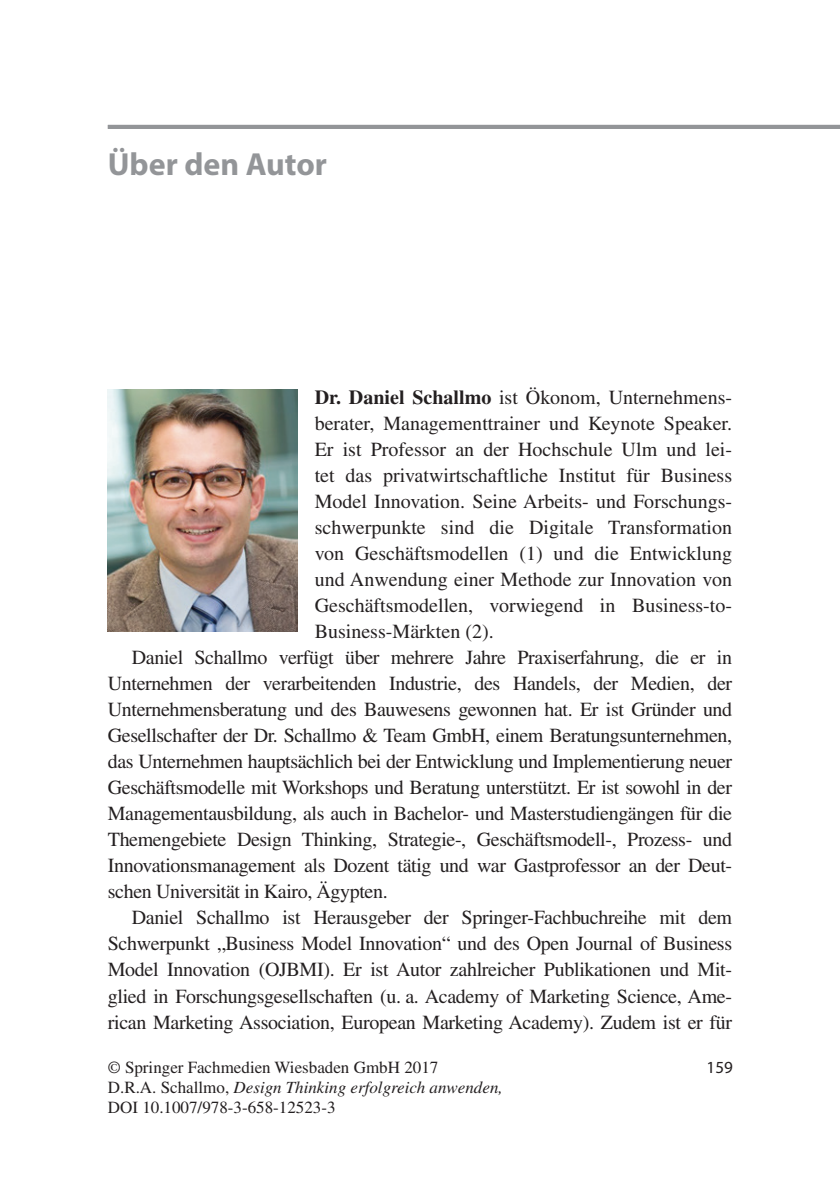
<style>
.page{position:relative;width:840px;height:1191px;background:#fff}
.page>*{position:absolute;margin:0;border:0;box-sizing:border-box;transform-origin:0 0}
.t1{font:700 32px "Myriad Pro";color:#939598}
.t2{font:20px "Times";letter-spacing:-.015em;color:#231f20}
.t3{font:17px/20px "Times";color:#231f20}
.t4{font:17px "Myriad Pro";color:#231f20}
.s1{font-weight:700}
.s2{font-style:italic}
</style>
<div class="page">
<hr style="left:108px;top:125px;width:731px;height:4px;background:#939598">
<img style="left:108px;top:389px;width:189px;height:243px">
<h1 class="t1" style="left:108px;top:143px;width:221px">Über den Autor</h1>
<p class="t2" style="left:314px;top:386px;width:419px"><span class="s1">Dr. Daniel Schallmo</span> ist Ökonom, Unternehmens-</p>
<p class="t2" style="left:314px;top:412px;width:419px">berater, Managementtrainer und Keynote Speaker.</p>
<p class="t2" style="left:314px;top:438px;width:419px">Er ist Professor an der Hochschule Ulm und lei-</p>
<p class="t2" style="left:314px;top:464px;width:419px">tet das privatwirtschaftliche Institut für Business</p>
<p class="t2" style="left:314px;top:490px;width:419px">Model Innovation. Seine Arbeits- und Forschungs-</p>
<p class="t2" style="left:314px;top:516px;width:419px">schwerpunkte sind die Digitale Transformation</p>
<p class="t2" style="left:314px;top:542px;width:419px">von Geschäftsmodellen (1) und die Entwicklung</p>
<p class="t2" style="left:314px;top:568px;width:419px">und Anwendung einer Methode zur Innovation von</p>
<p class="t2" style="left:314px;top:594px;width:419px">Geschäftsmodellen, vorwiegend in Business-to-</p>
<p class="t2" style="left:314px;top:620px;width:180px">Business-Märkten (2).</p>
<p class="t2" style="left:132px;top:646px;width:601px">Daniel Schallmo verfügt über mehrere Jahre Praxiserfahrung, die er in</p>
<p class="t2" style="left:108px;top:672px;width:625px">Unternehmen der verarbeitenden Industrie, des Handels, der Medien, der</p>
<p class="t2" style="left:108px;top:698px;width:625px">Unternehmensberatung und des Bauwesens gewonnen hat. Er ist Gründer und</p>
<p class="t2" style="left:108px;top:724px;width:625px">Gesellschafter der Dr. Schallmo &amp; Team GmbH, einem Beratungsunternehmen,</p>
<p class="t2" style="left:108px;top:750px;width:625px">das Unternehmen hauptsächlich bei der Entwicklung und Implementierung neuer</p>
<p class="t2" style="left:108px;top:776px;width:625px">Geschäftsmodelle mit Workshops und Beratung unterstützt. Er ist sowohl in der</p>
<p class="t2" style="left:108px;top:802px;width:625px">Managementausbildung, als auch in Bachelor- und Masterstudiengängen für die</p>
<p class="t2" style="left:108px;top:828px;width:625px">Themengebiete Design Thinking, Strategie-, Geschäftsmodell-, Prozess- und</p>
<p class="t2" style="left:108px;top:854px;width:625px">Innovationsmanagement als Dozent tätig und war Gastprofessor an der Deut-</p>
<p class="t2" style="left:108px;top:880px;width:281px">schen Universität in Kairo, Ägypten.</p>
<p class="t2" style="left:132px;top:906px;width:601px">Daniel Schallmo ist Herausgeber der Springer-Fachbuchreihe mit dem</p>
<p class="t2" style="left:108px;top:932px;width:625px">Schwerpunkt „Business Model Innovation“ und des Open Journal of Business</p>
<p class="t2" style="left:108px;top:958px;width:625px">Model Innovation (OJBMI). Er ist Autor zahlreicher Publikationen und Mit-</p>
<p class="t2" style="left:108px;top:984px;width:625px">glied in Forschungsgesellschaften (u. a. Academy of Marketing Science, Ame-</p>
<p class="t2" style="left:108px;top:1010px;width:625px">rican Marketing Association, European Marketing Academy). Zudem ist er für</p>
<p class="t3" style="left:108px;top:1057px;width:332px">© Springer Fachmedien Wiesbaden GmbH 2017</p>
<p class="t4" style="left:706px;top:1056px;width:28px">159</p>
<p class="t3" style="left:108px;top:1077px;width:396px">D.R.A. Schallmo, <span class="s2">Design Thinking erfolgreich anwenden,<br></span>DOI 10.1007/978-3-658-12523-3</p>
</div>
